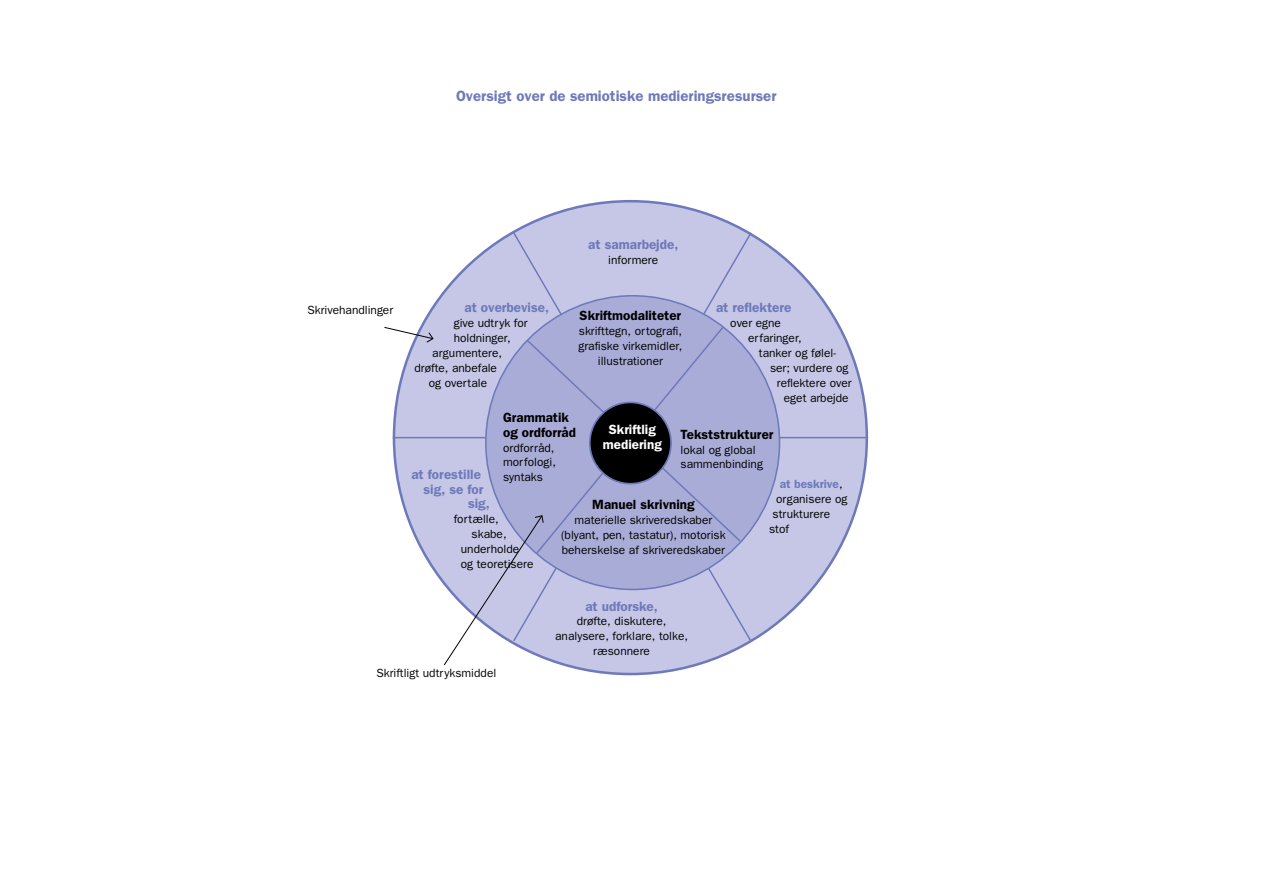
<style>
.page{position:relative;width:1263px;height:893px;background:#fff}
.page>*{position:absolute;margin:0;border:0;box-sizing:border-box;transform-origin:0 0}
.t1{font:600 15px "Franklin Gothic";color:#6e79b9}
.t2{font:600 13.5px "Franklin Gothic";color:#6e79b9}
.t3{font:600 13.35px/14.9px "Franklin Gothic";color:#000}
.t4{font:600 13.35px/14.9px "Franklin Gothic";color:#fff;text-align:center}
.t5{font:11.85px/14.9px "Franklin Gothic";color:#000;text-align:center}
.t6{font:600 11.85px "Franklin Gothic";color:#6e79b9}
.s1{font-weight:400;color:#000}
</style>
<div class="page">
<div style="left:394px;top:201px;width:473px;height:473px;background:#c6c7e6;border-radius:50%"></div>
<hr style="left:393px;top:437px;width:475px;height:1px;background:#6e79b9">
<svg style="left:512px;top:231px;width:241px;height:412px"></svg>
<div style="left:486px;top:296px;width:293px;height:293px;background:#a9acd7;border-radius:50%"></div>
<svg style="left:443px;top:325px;width:299px;height:341px"></svg>
<svg style="left:384px;top:326px;width:50px;height:17px"></svg>
<p class="t1" style="left:456px;top:87px;width:322px">Oversigt over de semiotiske medieringsresurser</p>
<p class="t5" style="left:307px;top:302px;width:87px">Skrivehandlinger</p>
<p class="t2" style="left:464px;top:300px;width:86px">at overbevise,</p>
<p class="t5" style="left:454px;top:315px;width:75px">give udtryk for</p>
<p class="t5" style="left:454px;top:330px;width:59px">holdninger,</p>
<p class="t5" style="left:432px;top:345px;width:71px">argumentere,</p>
<p class="t5" style="left:414px;top:360px;width:84px">drøfte, anbefale</p>
<p class="t5" style="left:429px;top:375px;width:60px">og overtale</p>
<p class="t2" style="left:588px;top:236px;width:92px">at samarbejde,</p>
<p class="t5" style="left:608px;top:252px;width:52px">informere</p>
<p class="t3" style="left:580px;top:308px;width:103px">Skriftmodaliteter</p>
<p class="t5" style="left:578px;top:323px;width:105px">skrifttegn, ortografi, grafiske virkemidler, illustrationer</p>
<p class="t2" style="left:716px;top:300px;width:77px">at reflektere</p>
<p class="t5" style="left:730px;top:315px;width:52px">over egne</p>
<p class="t5" style="left:748px;top:330px;width:55px">erfaringer,</p>
<p class="t5" style="left:759px;top:345px;width:79px">tanker og følel-</p>
<p class="t5" style="left:770px;top:360px;width:80px">ser; vurdere og</p>
<p class="t5" style="left:777px;top:375px;width:76px">reflektere over</p>
<p class="t5" style="left:784px;top:390px;width:66px">eget arbejde</p>
<p class="t3" style="left:503px;top:409px;width:74px">Grammatik og ordforråd</p>
<p class="t5" style="left:503px;top:440px;width:54px;text-align:left">ordforråd, morfologi, syntaks</p>
<p class="t4" style="left:603px;top:422px;width:60px">Skriftlig mediering</p>
<p class="t3" style="left:680px;top:426px;width:94px">Tekststrukturer</p>
<p class="t5" style="left:680px;top:442px;width:84px;text-align:left">lokal og global sammenbinding</p>
<p class="t3" style="left:592px;top:497px;width:104px">Manuel skrivning</p>
<p class="t5" style="left:561px;top:512px;width:166px">materielle skriveredskaber (blyant, pen, tastatur), motorisk beherskelse af skriveredskaber</p>
<p class="t2" style="left:411px;top:466px;width:71px">at forestille</p>
<p class="t2" style="left:423px;top:481px;width:61px">sig, se for</p>
<p class="t2" style="left:468px;top:496px;width:23px">sig,</p>
<p class="t5" style="left:454px;top:512px;width:47px">fortælle,</p>
<p class="t5" style="left:472px;top:526px;width:36px">skabe,</p>
<p class="t5" style="left:461px;top:541px;width:60px">underholde</p>
<p class="t5" style="left:461px;top:556px;width:74px">og teoretisere</p>
<p class="t6" style="left:780px;top:477px;width:64px">at beskrive<span class="s1">,</span></p>
<p class="t5" style="left:776px;top:491px;width:73px">organisere og</p>
<p class="t5" style="left:773px;top:506px;width:59px">strukturere</p>
<p class="t5" style="left:769px;top:521px;width:21px">stof</p>
<p class="t2" style="left:585px;top:598px;width:74px">at udforske,</p>
<p class="t5" style="left:555px;top:614px;width:134px">drøfte, diskutere, analysere, forklare, tolke, ræsonnere</p>
<p class="t5" style="left:376px;top:665px;width:121px">Skriftligt udtryksmiddel</p>
</div>
